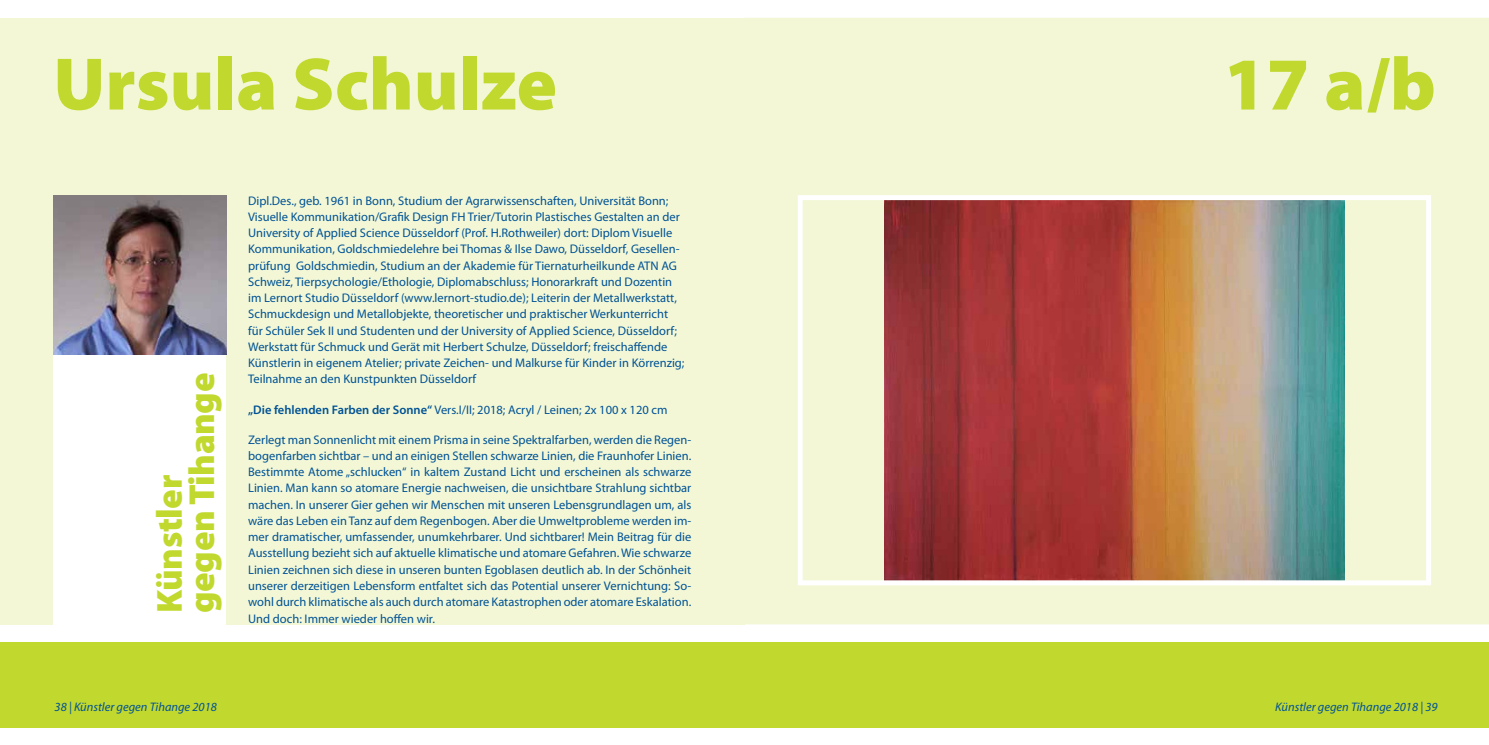
<style>
.page{position:relative;width:1489px;height:745px;background:#fff}
.page>*{position:absolute;margin:0;border:0;box-sizing:border-box;transform-origin:0 0}
.t1{font:900 75px "Myriad Pro";color:#c1d82f}
.t2{font:900 36.25px/32.5px "Myriad Pro";letter-spacing:-.01em;color:#c1d82f}
.t3{font:12.5px/16.2px "Myriad Pro";color:#005295}
.t4{font:italic 12.38px "Myriad Pro";color:#005295}
.s1{font-weight:600}
</style>
<div class="page">
<div style="left:0;top:641px;width:744px;height:85px;background:#c1d82f"></div>
<div style="left:744px;top:641px;width:744px;height:85px;background:#c1d82f"></div>
<div style="left:0;top:18px;width:744px;height:606px;background:#f3f7d5"></div>
<div style="left:744px;top:18px;width:744px;height:606px;background:#f3f7d5"></div>
<div style="left:53px;top:195px;width:172px;height:432px;background:#fff"></div>
<img style="left:53px;top:195px;width:174px;height:159px">
<svg style="left:795px;top:192px;width:638px;height:395px;background:#b98f7d"></svg>
<h1 class="t1" style="left:53px;top:42px;width:505px">Ursula Schulze</h1>
<h2 class="t2" style="left:154px;top:612px;width:242px;rotate:-90deg">Künstler gegen Tihange</h2>
<p class="t3" style="left:248px;top:192px;width:438px">Dipl.Des., geb. 1961 in Bonn, Studium der Agrarwissenschaften, Universität Bonn; Visuelle Kommunikation/Grafik Design FH Trier/Tutorin Plastisches Gestalten an der University of Applied Science Düsseldorf (Prof. H.Rothweiler) dort: Diplom Visuelle Kommunikation, Goldschmiedelehre bei Thomas &amp; Ilse Dawo, Düsseldorf, Gesellen&shy;prüfung Goldschmiedin, Studium an der Akademie für Tiernaturheilkunde ATN AG Schweiz, Tierpsychologie/Ethologie, Diplomabschluss; Honorarkraft und Dozentin im Lernort Studio Düsseldorf (www.lernort-studio.de); Leiterin der Metallwerkstatt, Schmuckdesign und Metallobjekte, theoretischer und praktischer Werkunterricht für Schüler Sek II und Studenten und der University of Applied Science, Düsseldorf; Werkstatt für Schmuck und Gerät mit Herbert Schulze, Düsseldorf; freischaffende Künstlerin in eigenem Atelier; private Zeichen- und Malkurse für Kinder in Körrenzig; Teilnahme an den Kunstpunkten Düsseldorf</p>
<p class="t3" style="left:248px;top:401px;width:421px"><span class="s1">„Die fehlenden Farben der Sonne“</span> Vers.I/II; 2018; Acryl / Leinen; 2x 100 x 120 cm</p>
<p class="t3" style="left:248px;top:431px;width:444px;text-align:justify">Zerlegt man Sonnenlicht mit einem Prisma in seine Spektralfarben, werden die Regen&shy;bogenfarben sichtbar – und an einigen Stellen schwarze Linien, die Fraunhofer Linien.<br>Bestimmte Atome „schlucken“ in kaltem Zustand Licht und erscheinen als schwarze Linien. Man kann so atomare Energie nachweisen, die unsichtbare Strahlung sichtbar machen. In unserer Gier gehen wir Menschen mit unseren Lebensgrundlagen um, als wäre das Leben ein Tanz auf dem Regenbogen. Aber die Umweltprobleme werden im&shy;mer dramatischer, umfassender, unumkehrbarer. Und sichtbarer! Mein Beitrag für die Ausstellung bezieht sich auf aktuelle klimatische und atomare Gefahren. Wie schwarze Linien zeichnen sich diese in unseren bunten Egoblasen deutlich ab. In der Schönheit unserer derzeitigen Lebensform entfaltet sich das Potential unserer Vernichtung: So&shy;wohl durch klimatische als auch durch atomare Katastrophen oder atomare Eskalation.<br>Und doch: Immer wieder hoffen wir.</p>
<h1 class="t1" style="left:1223px;top:42px;width:214px">17 a/b</h1>
<p class="t4" style="left:55px;top:699px;width:164px">38 | Künstler gegen Tihange 2018</p>
<p class="t4" style="left:1275px;top:699px;width:164px">Künstler gegen Tihange 2018 | 39</p>
</div>
